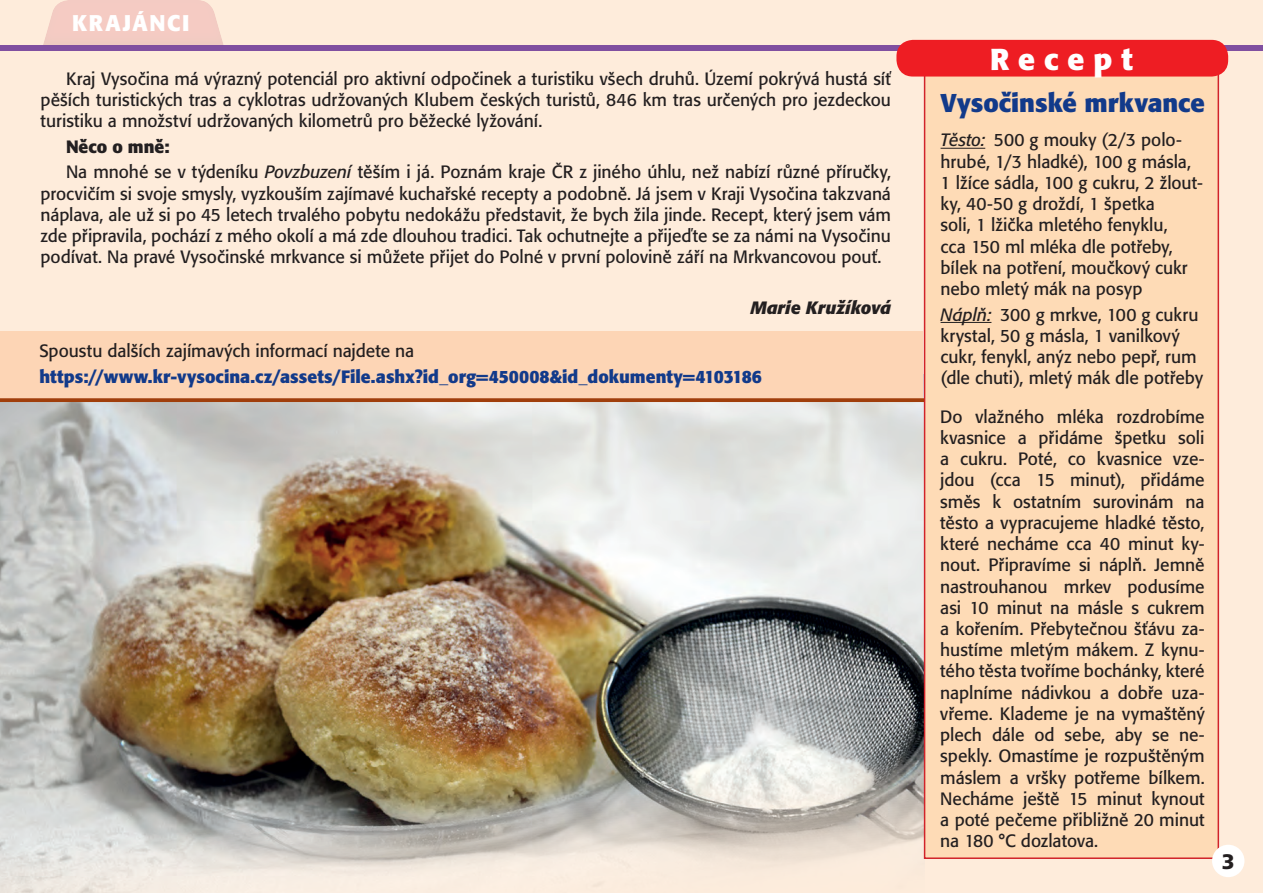
<style>
.page{position:relative;width:1263px;height:893px;background:#feecdb}
.page>*{position:absolute;margin:0;border:0;box-sizing:border-box;transform-origin:0 0}
.t1{font:700 30px "Formata CE";letter-spacing:.3em;color:#fff}
.t2{font:700 25.5px "Formata CE";letter-spacing:-.005em;color:#123a8a}
.t3{font:700 22.5px "Formata CE";letter-spacing:.075em;color:#fff}
.t4{font:900 21px "Frutiger LT Pro";color:#231f20}
.t5{font:17.7px/21.3px "Formata CE";letter-spacing:-.005em;color:#231f20;text-align:justify}
.t6{font:700 17.7px "Formata CE";color:#123a8a}
.t7{font:italic 700 17.7px "Formata CE";letter-spacing:.005em;color:#231f20}
.s1{font-weight:700}
.s2{font-style:italic}
</style>
<div class="page">
<img style="left:0;top:374px;width:924px;height:519px">
<div style="left:924px;top:65px;width:295px;height:794px;background:#fedbb6;border:2px solid #d1232a"></div>
<div style="left:0;top:45px;width:1263px;height:6px;background:#804fa0"></div>
<div style="left:42px;top:0;width:183px;height:46px;background:#231f20;opacity:.34"></div>
<div style="left:896px;top:40px;width:332px;height:37px;background:#ee1d23;border-radius:16px"></div>
<div style="left:0;top:331px;width:923px;height:70px;background:#fdd5b5"></div>
<hr style="left:940px;top:148px;width:45px;height:1px;background:#231f20">
<hr style="left:940px;top:322px;width:51px;height:1px;background:#231f20">
<svg style="left:0;top:398px;width:924px;height:4px;background:#a64716"></svg>
<div style="left:1212px;top:845px;width:32px;height:32px;background:#fff;border-radius:50%"></div>
<p class="t3" style="left:72px;top:10px;width:119px">KRAJÁNCI</p>
<p class="t5" style="left:40px;top:68px;width:852px;text-indent:26px">Kraj Vysočina má výrazný potenciál pro aktivní odpočinek a turistiku všech druhů. Území pokrývá hustá síť pěších turistických tras a cyklotras udržovaných Klubem českých turistů, 846 km tras určených pro jezdeckou turistiku a množství udržovaných kilometrů pro běžecké lyžování.</p>
<p class="t5" style="left:66px;top:134px;width:826px;line-height:25.5px"><span class="s1">Něco o mně:<br></span>Na mnohé se v týdeníku <span class="s2">Povzbuzení</span> těším i já. Poznám kraje ČR z jiného úhlu, než nabízí různé příručky,</p>
<p class="t5" style="left:40px;top:183px;width:852px">procvičím si svoje smysly, vyzkouším zajímavé kuchařské recepty a podobně. Já jsem v Kraji Vysočina takzvaná náplava, ale už si po 45 letech trvalého pobytu nedokážu představit, že bych žila jinde. Recept, který jsem vám zde připravila, pochází z mého okolí a má zde dlouhou tradici. Tak ochutnejte a přijeďte se za námi na Vysočinu podívat. Na pravé Vysočinské mrkvance si můžete přijet do Polné v první polovině září na Mrkvancovou pouť.</p>
<p class="t7" style="left:750px;top:298px;width:142px">Marie Kružíková</p>
<p class="t5" style="left:39px;top:341px;width:376px">Spoustu dalších zajímavých informací najdete na</p>
<p class="t6" style="left:39px;top:366px;width:724px">https://www.kr-vysocina.cz/assets/File.ashx?id_org=450008&amp;id_dokumenty=4103186</p>
<h1 class="t1" style="left:990px;top:42px;width:144px">Recept</h1>
<h2 class="t2" style="left:940px;top:89px;width:266px">Vysočinské mrkvance</h2>
<p class="t5" style="left:940px;top:130px;width:264px;text-align:left"><span class="s2">Těsto:</span> 500 g mouky (2/3 polo&shy;hrubé, 1/3 hladké), 100 g másla,<br>1 lžíce sádla, 100 g cukru, 2 žlout&shy;ky, 40-50 g droždí, 1 špetka<br>soli, 1 lžička mletého fenyklu,<br>cca 150 ml mléka dle potřeby, bílek na potření, moučkový cukr nebo mletý mák na posyp</p>
<p class="t5" style="left:940px;top:304px;width:264px;text-align:left"><span class="s2">Náplň:</span> 300 g mrkve, 100 g cukru krystal, 50 g másla, 1 vanilkový cukr, fenykl, anýz nebo pepř, rum (dle chuti), mletý mák dle potřeby</p>
<p class="t5" style="left:940px;top:406px;width:266px">Do vlažného mléka rozdrobíme kvasnice a přidáme špetku soli a cukru. Poté, co kvasnice vze&shy;jdou (cca 15 minut), přidáme směs k ostatním surovinám na těsto a vypracujeme hladké těsto, které necháme cca 40 minut ky&shy;nout. Připravíme si náplň. Jemně nastrouhanou mrkev podusíme asi 10 minut na másle s cukrem a kořením. Přebytečnou šťávu za&shy;hustíme mletým mákem. Z kynu&shy;tého těsta tvoříme bochánky, které naplníme nádivkou a dobře uza&shy;vřeme. Klademe je na vymaštěný plech dále od sebe, aby se ne&shy;spekly. Omastíme je rozpuštěným máslem a vršky potřeme bílkem.<br>Necháme ještě 15 minut kynout a poté pečeme přibližně 20 minut na 180 °C dozlatova.</p>
<p class="t4" style="left:1222px;top:848px;width:14px">3</p>
</div>
